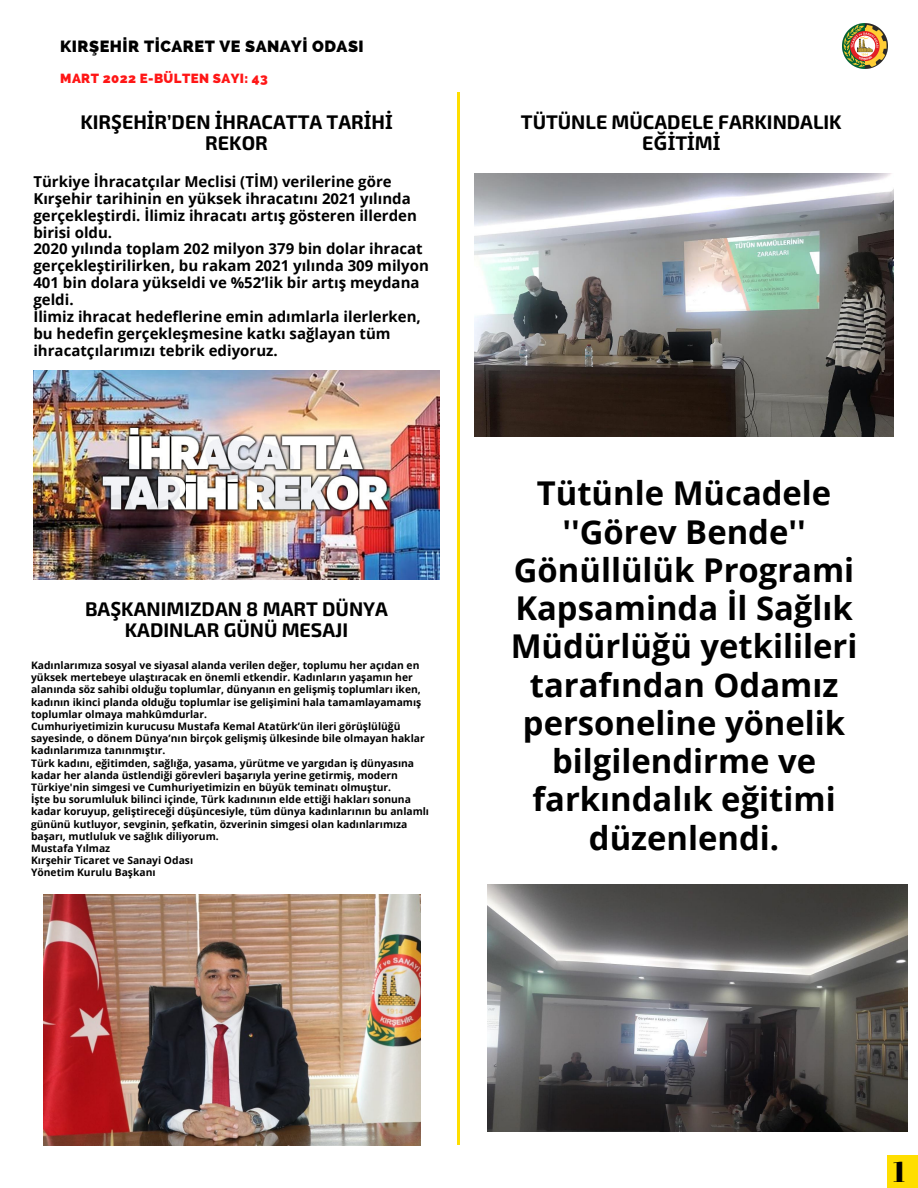
<style>
.page{position:relative;width:918px;height:1188px;background:#fff}
.page>*{position:absolute;margin:0;border:0;box-sizing:border-box;transform-origin:0 0}
.t1{font:700 32.85px/38.2px "Open Sans";color:#000;text-align:center}
.t2{font:28.5px "Abril Fatface";color:#000}
.t3{font:700 19.65px/20.5px "Exo 2";color:#000;text-align:center}
.t4{font:800 16.2px "Raleway";letter-spacing:.03em;color:#000}
.t5{font:700 15px/16.8px "Open Sans";color:#000}
.t6{font:800 13.2px "Raleway";letter-spacing:.03em;color:#ff1616}
.t7{font:700 10.35px/12.1px "Open Sans";color:#000}
.s1{font-family:"Noto Sans"}
</style>
<div class="page">
<img style="left:842px;top:24px;width:45px;height:45px">
<div style="left:887px;top:1156px;width:31px;height:32px;background:#ffde00"></div>
<hr style="left:458px;top:92px;width:2px;height:1053px;background:#ffde00">
<img style="left:33px;top:371px;width:407px;height:208px">
<img style="left:44px;top:894px;width:376px;height:251px">
<img style="left:474px;top:173px;width:420px;height:264px">
<img style="left:488px;top:885px;width:419px;height:246px">
<p class="t4" style="left:60px;top:37px;width:305px">KIRŞEHİR TİCARET VE SANAYİ ODASI</p>
<p class="t6" style="left:60px;top:71px;width:209px">MART 2022 E-BÜLTEN SAYI: 43</p>
<p class="t3" style="left:80px;top:111px;width:314px">KIR<span class="s1">Ş</span>EH<span class="s1">İ</span>R’DEN <span class="s1">İ</span>HRACATTA TAR<span class="s1">İ</span>H<span class="s1">İ<br></span>REKOR</p>
<p class="t5" style="left:33px;top:173px;width:385px">Türkiye İhracatçılar Meclisi (TİM) verilerine göre Kırşehir tarihinin en yüksek ihracatını 2021 yılında gerçekleştirdi. İlimiz ihracatı artış gösteren illerden birisi oldu.</p>
<p class="t5" style="left:33px;top:240px;width:397px">2020 yılında toplam 202 milyon 379 bin dolar ihracat gerçekleştirilirken, bu rakam 2021 yılında 309 milyon 401 bin dolara yükseldi ve %52’lik bir artış meydana geldi.</p>
<p class="t5" style="left:33px;top:308px;width:389px">İlimiz ihracat hedeflerine emin adımlarla ilerlerken, bu hedefin gerçekleşmesine katkı sağlayan tüm ihracatçılarımızı tebrik ediyoruz.</p>
<p class="t3" style="left:85px;top:598px;width:304px">BA<span class="s1">Ş</span>KANIMIZDAN 8 MART DÜNYA<br>KADINLAR GÜNÜ MESAJI</p>
<p class="t7" style="left:31px;top:659px;width:392px">Kadınlarımıza sosyal ve siyasal alanda verilen değer, toplumu her açıdan en yüksek mertebeye ulaştıracak en önemli etkendir. Kadınların yaşamın her alanında söz sahibi olduğu toplumlar, dünyanın en gelişmiş toplumları iken, kadının ikinci planda olduğu toplumlar ise gelişimini hala tamamlayamamış toplumlar olmaya mahkûmdurlar.</p>
<p class="t7" style="left:31px;top:720px;width:395px">Cumhuriyetimizin kurucusu Mustafa Kemal Atatürk’ün ileri görüşlülüğü sayesinde, o dönem Dünya’nın birçok gelişmiş ülkesinde bile olmayan haklar kadınlarımıza tanınmıştır.</p>
<p class="t7" style="left:31px;top:757px;width:385px">Türk kadını, eğitimden, sağlığa, yasama, yürütme ve yargıdan iş dünyasına kadar her alanda üstlendiği görevleri başarıyla yerine getirmiş, modern<br>Türkiye'nin simgesi ve Cumhuriyetimizin en büyük teminatı olmuştur.</p>
<p class="t7" style="left:31px;top:793px;width:400px">İşte bu sorumluluk bilinci içinde, Türk kadınının elde ettiği hakları sonuna kadar koruyup, geliştireceği düşüncesiyle, tüm dünya kadınlarının bu anlamlı gününü kutluyor, sevginin, şefkatin, özverinin simgesi olan kadınlarımıza başarı, mutluluk ve sağlık diliyorum.</p>
<p class="t7" style="left:31px;top:842px;width:81px">Mustafa Yılmaz</p>
<p class="t7" style="left:31px;top:854px;width:164px">Kırşehir Ticaret ve Sanayi Odası</p>
<p class="t7" style="left:31px;top:866px;width:126px">Yönetim Kurulu Başkanı</p>
<p class="t3" style="left:521px;top:111px;width:322px">TÜTÜNLE MÜCADELE FARKINDALIK<br>E<span class="s1">Ğİ</span>T<span class="s1">İ</span>M<span class="s1">İ</span></p>
<p class="t1" style="left:511px;top:474px;width:348px">Tütünle Mücadele ''Görev Bende''<br>Gönüllülük Programi<br>Kapsaminda İl Sağlık<br>Müdürlüğü yetkilileri tarafından Odamız personeline yönelik bilgilendirme ve farkındalık eğitimi düzenlendi.</p>
<p class="t2" style="left:893px;top:1152px;width:14px">1</p>
</div>
